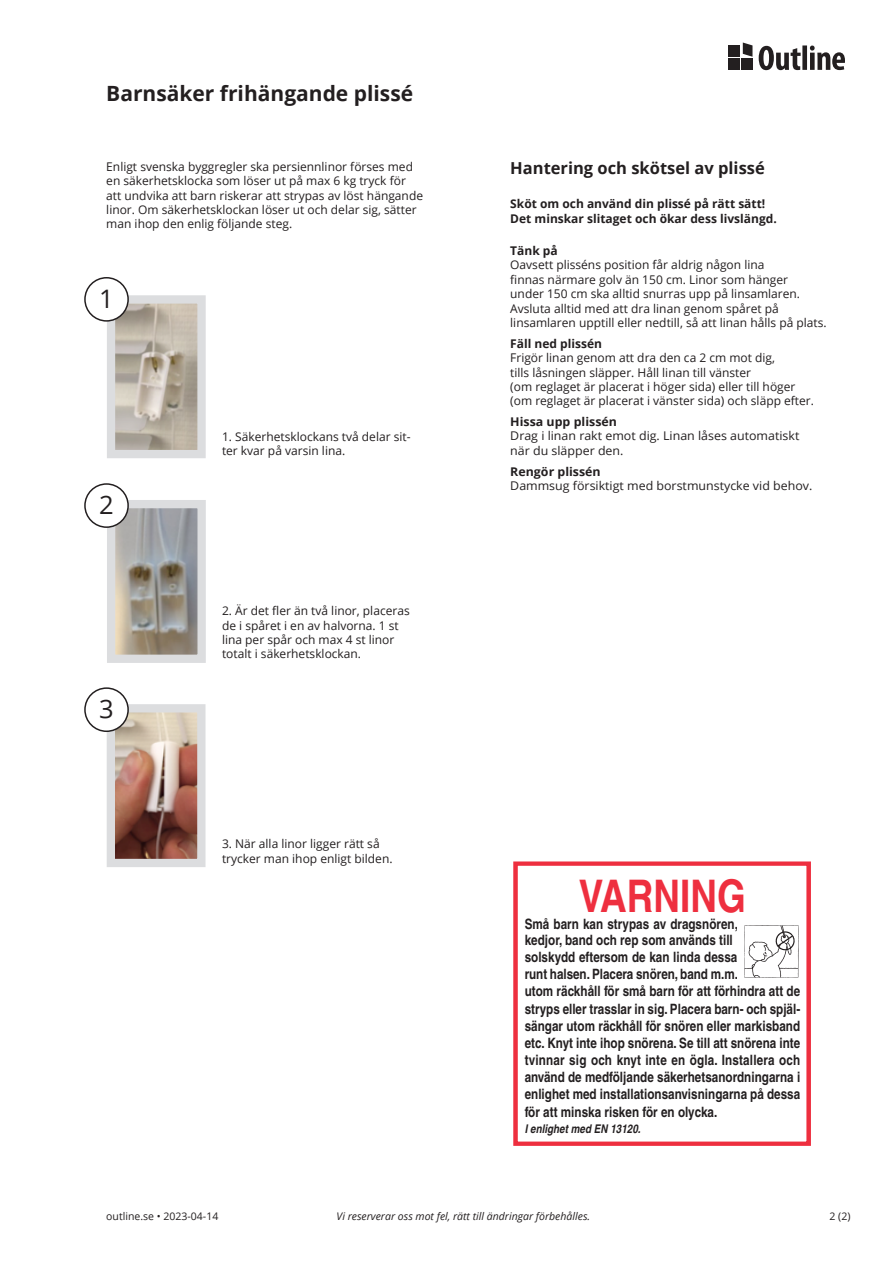
<style>
.page{position:relative;width:893px;height:1263px;background:#fff}
.page>*{position:absolute;margin:0;border:0;box-sizing:border-box;transform-origin:0 0}
.t1{font:700 condensed 45px "Helvetica";color:#ee2f3f}
.Siffror_i_ring{font:25.5px "Open Sans";color:#231f20}
.Mellanrubrik{font:700 21px "Open Sans";color:#231f20}
.Underrubrik_11_pt{font:700 16.5px "Open Sans";color:#231f20}
.t2{font:700 condensed 14.25px/17.1px "Helvetica";color:#231f20}
.Brödtext_8_pt{font:12px/14.4px "Open Sans";color:#231f20}
.Bold_8pt{font:700 12px/14.4px "Open Sans";color:#231f20}
.t3{font:italic 700 condensed 12px "Helvetica";color:#231f20}
.Italic_7_pt{font:italic 10.5px "Open Sans";color:#231f20}
.t4{font:10.5px "Open Sans";color:#231f20}
</style>
<div class="page">
<svg style="left:728px;top:43px;width:31px;height:27px"></svg>
<svg style="left:759px;top:45px;width:86px;height:25px"></svg>
<div style="left:728px;top:45px;width:11px;height:12px;background:#231f20"></div>
<div style="left:741px;top:59px;width:11px;height:11px;background:#231f20"></div>
<svg style="left:743px;top:43px;width:9px;height:14px"></svg>
<div style="left:728px;top:59px;width:11px;height:11px;background:#231f20"></div>
<div style="left:513px;top:861px;width:298px;height:285px;border:4px solid #ee2f3f"></div>
<svg style="left:744px;top:925px;width:54px;height:53px"></svg>
<img style="left:116px;top:304px;width:81px;height:145px">
<div style="left:107px;top:295px;width:99px;height:163px;border:8px solid #dcdddf"></div>
<img style="left:116px;top:713px;width:81px;height:145px">
<div style="left:107px;top:704px;width:99px;height:163px;border:8px solid #dcdddf"></div>
<img style="left:116px;top:509px;width:81px;height:145px">
<div style="left:107px;top:500px;width:99px;height:163px;border:8px solid #dcdddf"></div>
<div style="left:85px;top:484px;width:43px;height:43px;background:#fff;border-radius:50%"></div>
<div style="left:84px;top:483px;width:45px;height:45px;border:2px solid #231f20;border-radius:50%"></div>
<div style="left:85px;top:688px;width:43px;height:43px;background:#fff;border-radius:50%"></div>
<div style="left:84px;top:687px;width:45px;height:45px;border:2px solid #231f20;border-radius:50%"></div>
<div style="left:85px;top:278px;width:43px;height:43px;background:#fff;border-radius:50%"></div>
<div style="left:84px;top:277px;width:45px;height:45px;border:2px solid #231f20;border-radius:50%"></div>
<p class="Mellanrubrik" style="left:106px;top:79px;width:308px">Barnsäker frihängande plissé</p>
<p class="Brödtext_8_pt" style="left:106px;top:159px;width:318px">Enligt svenska byggregler ska persiennlinor förses med en säkerhetsklocka som löser ut på max 6 kg tryck för att undvika att barn riskerar att strypas av löst hängande linor. Om säkerhetsklockan löser ut och delar sig, sätter man ihop den enlig följande steg.</p>
<p class="Siffror_i_ring" style="left:99px;top:281px;width:16px">1</p>
<p class="Siffror_i_ring" style="left:99px;top:487px;width:16px">2</p>
<p class="Siffror_i_ring" style="left:99px;top:691px;width:16px">3</p>
<p class="Brödtext_8_pt" style="left:222px;top:429px;width:190px">1. Säkerhetsklockans två delar sit&shy;ter kvar på varsin lina.</p>
<p class="Brödtext_8_pt" style="left:222px;top:603px;width:189px">2. Är det fler än två linor, placeras de i spåret i en av halvorna. 1 st lina per spår och max 4 st linor totalt i säkerhetsklockan.</p>
<p class="Brödtext_8_pt" style="left:222px;top:836px;width:172px">3. När alla linor ligger rätt så trycker man ihop enligt bilden.</p>
<p class="Underrubrik_11_pt" style="left:510px;top:157px;width:256px">Hantering och skötsel av plissé</p>
<p class="Bold_8pt" style="left:510px;top:196px;width:268px">Sköt om och använd din plissé på rätt sätt!<br>Det minskar slitaget och ökar dess livslängd.</p>
<p class="Bold_8pt" style="left:510px;top:243px;width:49px">Tänk på</p>
<p class="Brödtext_8_pt" style="left:510px;top:257px;width:318px">Oavsett plisséns position får aldrig någon lina<br>finnas närmare golv än 150 cm. Linor som hänger<br>under 150 cm ska alltid snurras upp på linsamlaren.<br>Avsluta alltid med att dra linan genom spåret på linsamlaren upptill eller nedtill, så att linan hålls på plats.</p>
<p class="Bold_8pt" style="left:510px;top:336px;width:93px">Fäll ned plissén</p>
<p class="Brödtext_8_pt" style="left:510px;top:350px;width:305px">Frigör linan genom att dra den ca 2 cm mot dig,<br>tills låsningen släpper. Håll linan till vänster<br>(om reglaget är placerat i höger sida) eller till höger (om reglaget är placerat i vänster sida) och släpp efter.</p>
<p class="Bold_8pt" style="left:510px;top:414px;width:108px">Hissa upp plissén</p>
<p class="Brödtext_8_pt" style="left:510px;top:429px;width:291px">Drag i linan rakt emot dig. Linan låses automatiskt när du släpper den.</p>
<p class="Bold_8pt" style="left:510px;top:464px;width:92px">Rengör plissén</p>
<p class="Brödtext_8_pt" style="left:510px;top:478px;width:304px">Dammsug försiktigt med borstmunstycke vid behov.</p>
<p class="t1" style="left:579px;top:869px;width:169px">VARNING</p>
<p class="t2" style="left:525px;top:915px;width:277px">Små barn kan strypas av dragsnören,<br>kedjor, band och rep som används till<br>solskydd eftersom de kan linda dessa<br>runt halsen. Placera snören, band m.m.<br>utom räckhåll för små barn för att förhindra att de stryps eller trasslar in sig. Placera barn- och spjäl&shy;sängar utom räckhåll för snören eller markisband etc. Knyt inte ihop snörena. Se till att snörena inte tvinnar sig och knyt inte en ögla. Installera och använd de medföljande säkerhetsanordningarna i enlighet med installationsanvisningarna på dessa för att minska risken för en olycka.</p>
<p class="t3" style="left:525px;top:1121px;width:117px">I enlighet med EN 13120.</p>
<p class="Italic_7_pt" style="left:337px;top:1209px;width:255px">Vi reserverar oss mot fel, rätt till ändringar förbehålles.</p>
<p class="t4" style="left:106px;top:1209px;width:114px">outline.se • 2023-04-14</p>
<p class="t4" style="left:829px;top:1209px;width:22px">2 (2)</p>
</div>
